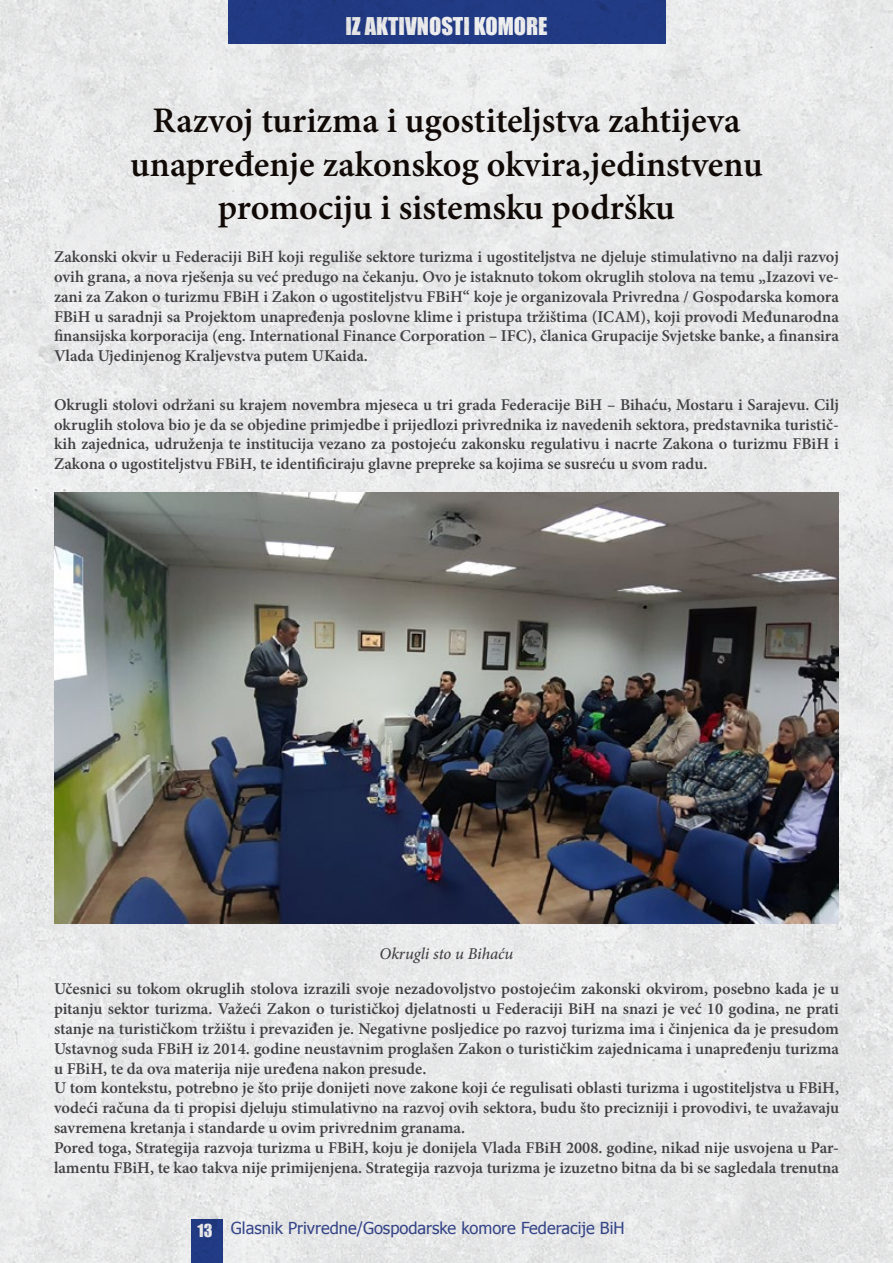
<style>
.page{position:relative;width:893px;height:1263px;background:#fff}
.page>*{position:absolute;margin:0;border:0;box-sizing:border-box;transform-origin:0 0}
.t1{font:600 36px/43.2px "Minion Pro";color:#100906;text-align:center}
.t2{font:22.5px "Impact";color:#fff}
.t3{font:600 16.5px/19.8px "Minion Pro";color:#414042;text-align:justify}
.t4{font:16.5px "Tahoma";color:#3b4d96}
.t5{font:italic 500 16.5px "Minion Pro";letter-spacing:-.005em;color:#414042}
.s1{font-family:"Impact";color:#fff}
</style>
<div class="page">
<img style="left:0;top:0;width:893px;height:1263px">
<img style="left:54px;top:493px;width:785px;height:430px">
<h2 class="t2" style="left:345px;top:8px;width:204px">IZ AKTIVNOSTI KOMORE</h2>
<h1 class="t1" style="left:130px;top:99px;width:634px">Razvoj turizma i ugostiteljstva zahtijeva unapređenje zakonskog okvira,jedinstvenu promociju i sistemsku podršku</h1>
<p class="t3" style="left:54px;top:247px;width:786px">Zakonski okvir u Federaciji BiH koji reguliše sektore turizma i ugostiteljstva ne djeluje stimulativno na dalji razvoj ovih grana, a nova rješenja su već predugo na čekanju. Ovo je istaknuto tokom okruglih stolova na temu „Izazovi ve&shy;zani za Zakon o turizmu FBiH i Zakon o ugostiteljstvu FBiH“ koje je organizovala Privredna / Gospodarska komora FBiH u saradnji sa Projektom unapređenja poslovne klime i pristupa tržištima (ICAM), koji provodi Međunarodna finansijska korporacija (eng. International Finance Corporation – IFC), članica Grupacije Svjetske banke, a finansira Vlada Ujedinjenog Kraljevstva putem UKaida.</p>
<p class="t3" style="left:54px;top:395px;width:786px">Okrugli stolovi održani su krajem novembra mjeseca u tri grada Federacije BiH – Bihaću, Mostaru i Sarajevu. Cilj okruglih stolova bio je da se objedine primjedbe i prijedlozi privrednika iz navedenih sektora, predstavnika turistič&shy;kih zajednica, udruženja te institucija vezano za postojeću zakonsku regulativu i nacrte Zakona o turizmu FBiH i Zakona o ugostiteljstvu FBiH, te identificiraju glavne prepreke sa kojima se susreću u svom radu.</p>
<p class="t5" style="left:380px;top:942px;width:135px">Okrugli sto u Bihaću</p>
<p class="t3" style="left:54px;top:979px;width:787px;text-align:left">Učesnici su tokom okruglih stolova izrazili svoje nezadovoljstvo postojećim zakonski okvirom, posebno kada je u pitanju sektor turizma. Važeći Zakon o turističkoj djelatnosti u Federaciji BiH na snazi je već 10 godina, ne prati stanje na turističkom tržištu i prevaziđen je. Negativne posljedice po razvoj turizma ima i činjenica da je presudom Ustavnog suda FBiH iz 2014. godine neustavnim proglašen Zakon o turističkim zajednicama i unapređenju turizma u FBiH, te da ova materija nije uređena nakon presude.<br>U tom kontekstu, potrebno je što prije donijeti nove zakone koji će regulisati oblasti turizma i ugostiteljstva u FBiH, vodeći računa da ti propisi djeluju stimulativno na razvoj ovih sektora, budu što precizniji i provodivi, te uvažavaju savremena kretanja i standarde u ovim privrednim granama.<br>Pored toga, Strategija razvoja turizma u FBiH, koju je donijela Vlada FBiH 2008. godine, nikad nije usvojena u Par&shy;lamentu FBiH, te kao takva nije primijenjena. Strategija razvoja turizma je izuzetno bitna da bi se sagledala trenutna</p>
<p class="t4" style="left:197px;top:1217px;width:429px"><span class="s1">13</span> Glasnik Privredne/Gospodarske komore Federacije BiH</p>
</div>
